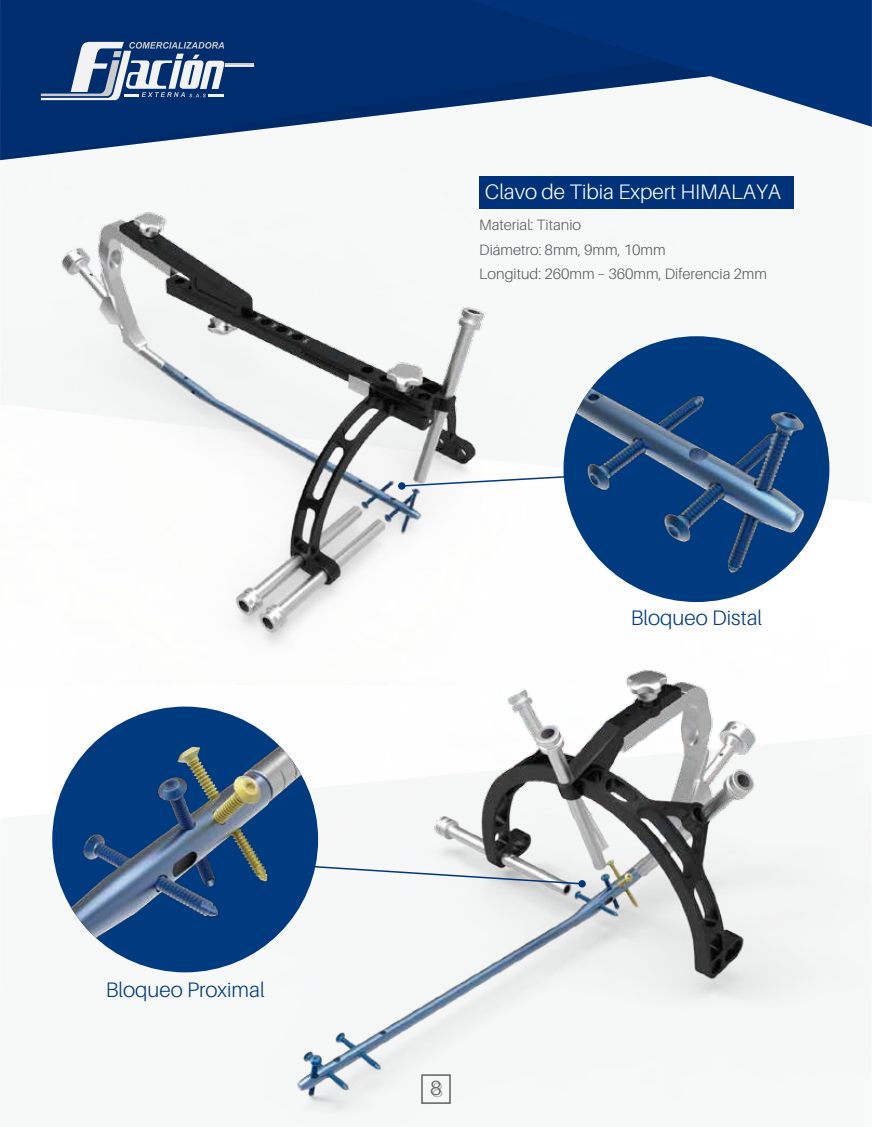
<style>
.page{position:relative;width:872px;height:1127px;background:#fff}
.page>*{position:absolute;margin:0;border:0;box-sizing:border-box;transform-origin:0 0}
.t1{font:300 21px "Aileron";color:#003b80}
.t2{font:300 21px "Aileron";color:#fff}
.t3{font:300 20.4px "Aileron";color:#5b5b5f}
.t4{font:300 15px/24.2px "Aileron";color:#5b5b5f}
</style>
<div class="page">
<svg style="left:662px;top:0;width:210px;height:127px;fill:#00327a"></svg>
<svg style="left:0;top:0;width:662px;height:61px;background:#002d6f"></svg>
<svg style="left:0;top:61px;width:710px;height:99px;fill:#002d6e"></svg>
<svg style="left:41px;top:41px;width:213px;height:59px"></svg>
<img style="left:52px;top:684px;width:819px;height:431px">
<img style="left:59px;top:176px;width:685px;height:508px">
<div style="left:479px;top:177px;width:314px;height:32px;background:#00327a"></div>
<img style="left:563px;top:336px;width:266px;height:266px;border-radius:133px">
<img style="left:52px;top:706px;width:266px;height:266px;border-radius:133px">
<svg style="left:398px;top:467px;width:306px;height:23px"></svg>
<svg style="left:184px;top:857px;width:402px;height:30px"></svg>
<h1 class="t1" style="left:106px;top:978px;width:160px">Bloqueo Proximal</h1>
<h1 class="t2" style="left:485px;top:180px;width:298px">Clavo de Tibia Expert HIMALAYA</h1>
<p class="t4" style="left:479px;top:213px;width:289px">Material: Titanio<br>Diámetro: 8mm, 9mm, 10mm<br>Longitud: 260mm – 360mm, Diferencia 2mm</p>
<h1 class="t1" style="left:631px;top:606px;width:133px">Bloqueo Distal</h1>
<h2 class="t3" style="left:430px;top:1077px;width:13px">8</h2>
</div>
